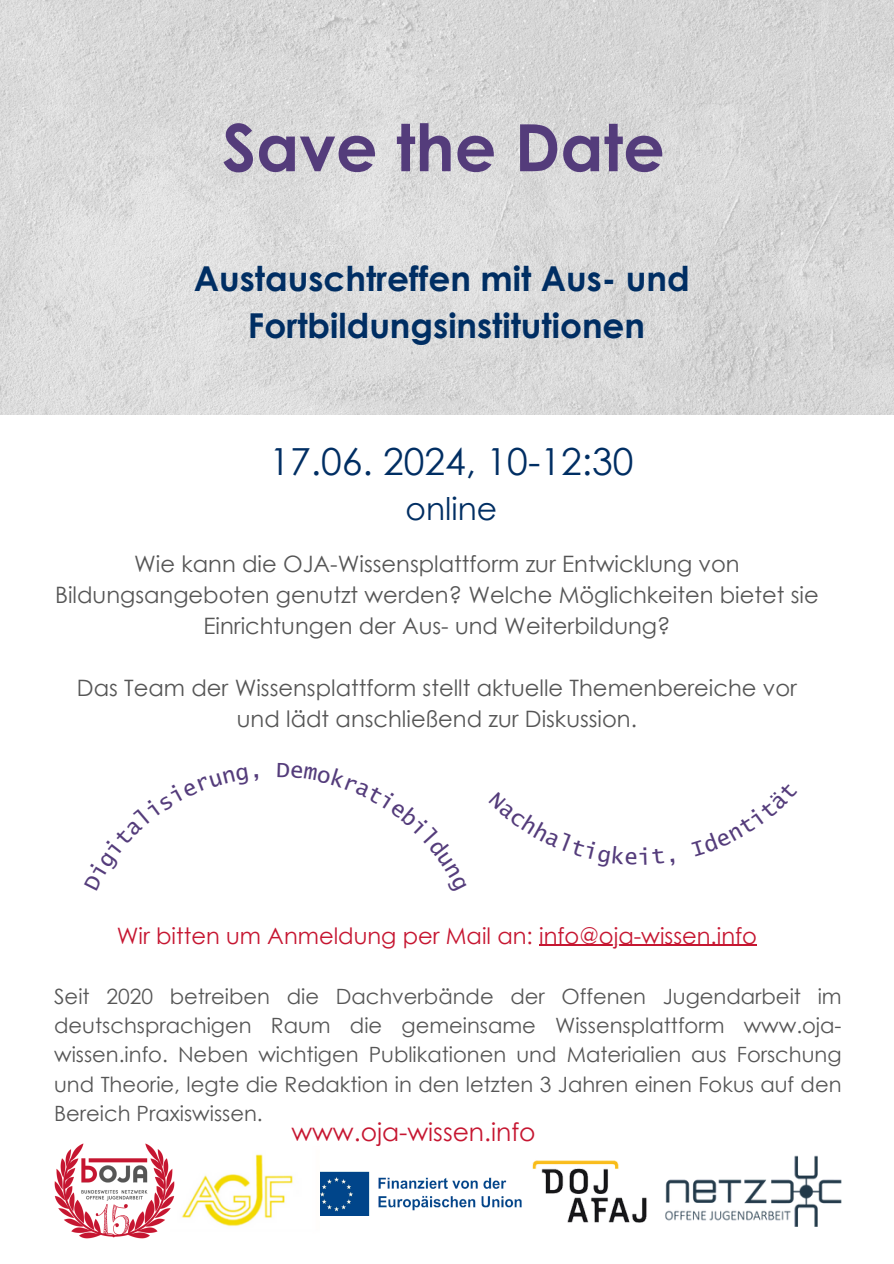
<style>
.page{position:relative;width:894px;height:1264px;background:#fff}
.page>*{position:absolute;margin:0;border:0;box-sizing:border-box;transform-origin:0 0}
.t1{font:700 65.25px "Century Gothic";color:#543c7b}
.t2{font:37.35px "Century Gothic";color:#002e63}
.t3{font:700 34.35px/47.2px "Century Gothic";color:#002e63;text-align:center}
.t4{font:31.35px "Century Gothic";color:#002e63}
.t5{font:25.05px "Century Gothic";color:#c61631}
.t6{font:22.65px/30.9px "Century Gothic";color:#565656;text-align:center}
.t7{font:22.65px "Century Gothic";color:#c61631}
.t8{font:21px/29.2px "Century Gothic";color:#565656;text-align:justify}
</style>
<div class="page">
<img style="left:665px;top:1155px;width:176px;height:71px">
<img style="left:532px;top:1160px;width:115px;height:62px">
<img style="left:320px;top:1171px;width:202px;height:44px">
<img style="left:174px;top:1154px;width:119px;height:72px">
<img style="left:0;top:0;width:893px;height:414px">
<img style="left:54px;top:1143px;width:120px;height:96px">
<hr style="left:539px;top:944px;width:217px;height:1px;background:#c61631">
<h4 class="t1" style="left:222px;top:106px;width:444px">Save the Date</h4>
<h4 class="t3" style="left:194px;top:253px;width:497px">Austauschtreffen mit Aus- und<br>Fortbildungsinstitutionen</h4>
<h4 class="t2" style="left:269px;top:437px;width:365px">17.06. 2024, 10-12:30</h4>
<h4 class="t4" style="left:405px;top:488px;width:93px">online</h4>
<h4 class="t6" style="left:55px;top:548px;width:764px">Wie kann die OJA-Wissensplattform zur Entwicklung von<br>Bildungsangeboten genutzt werden? Welche Möglichkeiten bietet sie<br>Einrichtungen der Aus- und Weiterbildung?</h4>
<p class="t6" style="left:77px;top:671px;width:721px">Das Team der Wissensplattform stellt aktuelle Themenbereiche vor und lädt anschließend zur Diskussion.</p>
<h4 class="t7" style="left:117px;top:920px;width:641px">Wir bitten um Anmeldung per Mail an: info@oja-wissen.info</h4>
<p class="t8" style="left:54px;top:980px;width:788px">Seit 2020 betreiben die Dachverbände der Offenen Jugendarbeit im deutschsprachigen Raum die gemeinsame Wissensplattform www.oja&shy;wissen.info. Neben wichtigen Publikationen und Materialien aus Forschung und Theorie, legte die Redaktion in den letzten 3 Jahren einen Fokus auf den Bereich Praxiswissen.</p>
<p class="t5" style="left:291px;top:1116px;width:246px">www.oja-wissen.info</p>
</div>
